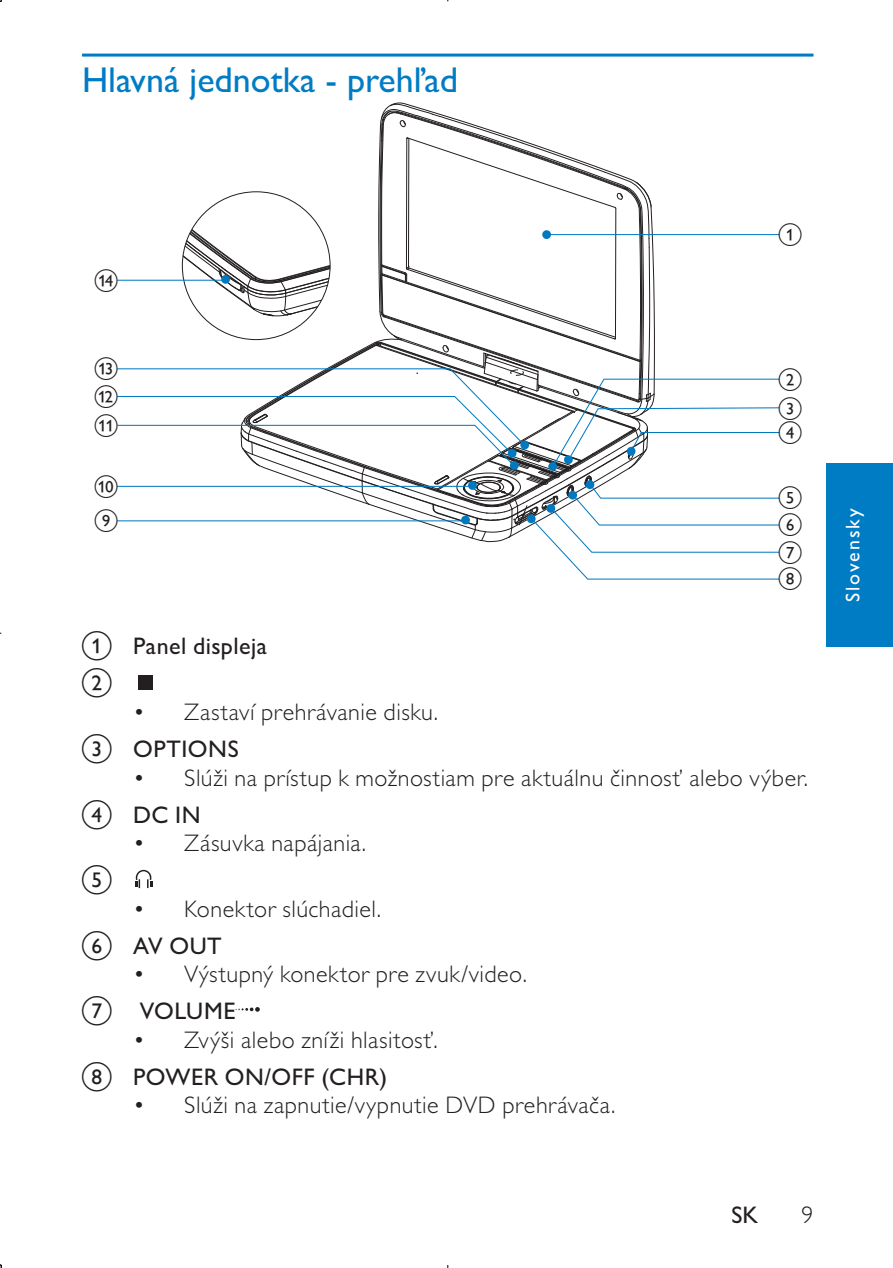
<style>
.page{position:relative;width:893px;height:1268px;background:#fff}
.page>*{position:absolute;margin:0;border:0;box-sizing:border-box;transform-origin:0 0}
.t1{font:36px "Gill Sans Alt One WGL";color:#007cc5}
.t2{font:24px "Gill Sans Alt One WGL Light";letter-spacing:.02em;color:#231f20}
.t3{font:24px "Gill Sans Alt One WGL";letter-spacing:.025em;color:#231f20}
.t4{font:19.8px "Gill Sans Alt One WGL";letter-spacing:.1em;color:#fff}
.t5{font:18.6px "GSAWGK Symbols Philips";color:#231f20}
</style>
<div class="page">
<hr style="left:82px;top:54px;width:731px;height:3px;background:#007cc5">
<div style="left:136px;top:673px;width:18px;height:18px;border:1px solid #fff;border-radius:50%"></div>
<svg style="left:136px;top:673px;width:18px;height:17px"></svg>
<div style="left:138px;top:675px;width:14px;height:14px;background:#231f20"></div>
<svg style="left:135px;top:869px;width:18px;height:19px"></svg>
<div style="left:238px;top:1000px;width:19px;height:19px;border:1px solid #fff;border-radius:50%"></div>
<svg style="left:235px;top:1001px;width:25px;height:17px"></svg>
<div style="left:826px;top:464px;width:67px;height:183px;background:#007cc5"></div>
<svg style="left:117px;top:102px;width:663px;height:478px"></svg>
<h1 class="t1" style="left:82px;top:68px;width:377px">Hlavná jednotka - prehľad</h1>
<p class="t5" style="left:95px;top:269px;width:24px">■</p>
<p class="t5" style="left:95px;top:385px;width:24px">●</p>
<p class="t3" style="left:133px;top:638px;width:135px">Panel displeja</p>
<p class="t2" style="left:133px;top:703px;width:306px">• Zastaví prehrávanie disku.</p>
<p class="t3" style="left:133px;top:740px;width:107px">OPTIONS</p>
<p class="t2" style="left:133px;top:769px;width:676px">• Slúži na prístup k možnostiam pre aktuálnu činnosť alebo výber.</p>
<p class="t3" style="left:133px;top:806px;width:69px">DC IN</p>
<p class="t2" style="left:133px;top:834px;width:235px">• Zásuvka napájania.</p>
<p class="t2" style="left:133px;top:900px;width:249px">• Konektor slúchadiel.</p>
<p class="t3" style="left:133px;top:937px;width:90px">AV OUT</p>
<p class="t2" style="left:133px;top:965px;width:395px">• Výstupný konektor pre zvuk/video.</p>
<p class="t3" style="left:140px;top:1002px;width:97px">VOLUME</p>
<p class="t2" style="left:133px;top:1031px;width:306px">• Zvýši alebo zníži hlasitosť.</p>
<p class="t3" style="left:133px;top:1068px;width:255px">POWER ON/OFF (CHR)</p>
<p class="t2" style="left:133px;top:1096px;width:484px">• Slúži na zapnutie/vypnutie DVD prehrávača.</p>
<p class="t4" style="left:846px;top:602px;width:95px;rotate:-90deg">Slovensky</p>
<p class="t3" style="left:731px;top:1206px;width:28px">SK</p>
<p class="t2" style="left:801px;top:1206px;width:13px">9</p>
</div>
